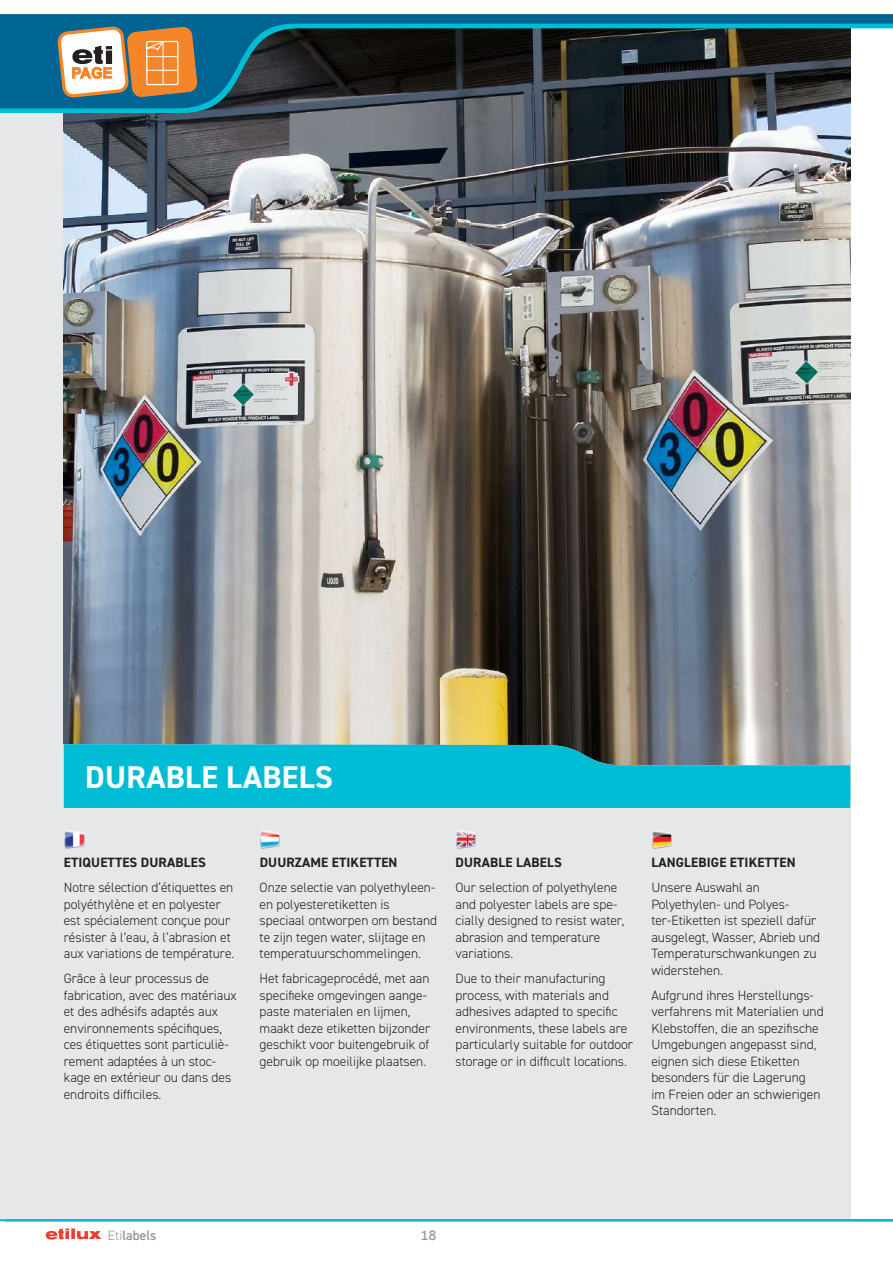
<style>
.page{position:relative;width:893px;height:1263px;background:#fff}
.page>*{position:absolute;margin:0;border:0;box-sizing:border-box;transform-origin:0 0}
.t1{font:700 31.5px "DIN2014";letter-spacing:.01em;color:#fff}
.t2{font:300 13.5px/16.5px "DIN2014";color:#231f20}
.t3{font:700 13.5px "DIN2014";letter-spacing:.01em;color:#231f20}
.t4{font:600 13.5px "DIN2014";color:#939598}
.t5{font:13.5px "Aller";color:#939598}
.s1{font-weight:300}
</style>
<div class="page">
<div style="left:0;top:20px;width:850px;height:1199px;background:#e6e7e9"></div>
<img style="left:64px;top:113px;width:786px;height:631px">
<svg style="left:0;top:109px;width:851px;height:4px;background:#3c6d78"></svg>
<svg style="left:0;top:1219px;width:893px;height:21px"></svg>
<svg style="left:64px;top:744px;width:787px;height:64px;background:#11b7cb"></svg>
<svg style="left:0;top:14px;width:893px;height:95px;background:#244754"></svg>
<svg style="left:59px;top:26px;width:139px;height:73px;background:#c7a07a"></svg>
<img style="left:64px;top:830px;width:21px;height:19px">
<img style="left:260px;top:830px;width:20px;height:19px">
<img style="left:456px;top:830px;width:20px;height:19px">
<img style="left:652px;top:830px;width:20px;height:19px">
<h1 class="t1" style="left:85px;top:756px;width:249px">DURABLE LABELS</h1>
<p class="t3" style="left:64px;top:853px;width:143px">ETIQUETTES DURABLES</p>
<p class="t2" style="left:64px;top:879px;width:172px">Notre sélection d’étiquettes en polyéthylène et en polyester est spécialement conçue pour résister à l’eau, à l’abrasion et aux variations de température.</p>
<p class="t2" style="left:64px;top:970px;width:174px">Grâce à leur processus de fabrication, avec des matériaux et des adhésifs adaptés aux environnements spécifiques, ces étiquettes sont particuliè&shy;rement adaptées à un stoc&shy;kage en extérieur ou dans des endroits difficiles.</p>
<p class="t3" style="left:260px;top:853px;width:139px">DUURZAME ETIKETTEN</p>
<p class="t2" style="left:260px;top:879px;width:179px">Onze selectie van polyethyleen&shy;en polyesteretiketten is speciaal ontworpen om bestand te zijn tegen water, slijtage en temperatuurschommelingen.</p>
<p class="t2" style="left:260px;top:970px;width:172px">Het fabricageprocédé, met aan specifieke omgevingen aange&shy;paste materialen en lijmen, maakt deze etiketten bijzonder geschikt voor buitengebruik of gebruik op moeilijke plaatsen.</p>
<p class="t3" style="left:456px;top:853px;width:108px">DURABLE LABELS</p>
<p class="t2" style="left:455px;top:879px;width:171px">Our selection of polyethylene and polyester labels are spe&shy;cially designed to resist water, abrasion and temperature variations.</p>
<p class="t2" style="left:455px;top:970px;width:179px">Due to their manufacturing process, with materials and adhesives adapted to specific environments, these labels are particularly suitable for outdoor storage or in difficult locations.</p>
<p class="t3" style="left:651px;top:853px;width:146px">LANGLEBIGE ETIKETTEN</p>
<p class="t2" style="left:651px;top:879px;width:170px">Unsere Auswahl an<br>Polyethylen- und Polyes&shy;ter-Etiketten ist speziell dafür ausgelegt, Wasser, Abrieb und<br>Temperaturschwankungen zu widerstehen.</p>
<p class="t2" style="left:651px;top:987px;width:174px">Aufgrund ihres Herstellungs&shy;verfahrens mit Materialien und<br>Klebstoffen, die an spezifische<br>Umgebungen angepasst sind, eignen sich diese Etiketten besonders für die Lagerung<br>im Freien oder an schwierigen<br>Standorten.</p>
<p class="t4" style="left:108px;top:1226px;width:50px"><span class="s1">Eti</span>labels</p>
<p class="t5" style="left:421px;top:1226px;width:18px">18</p>
</div>
